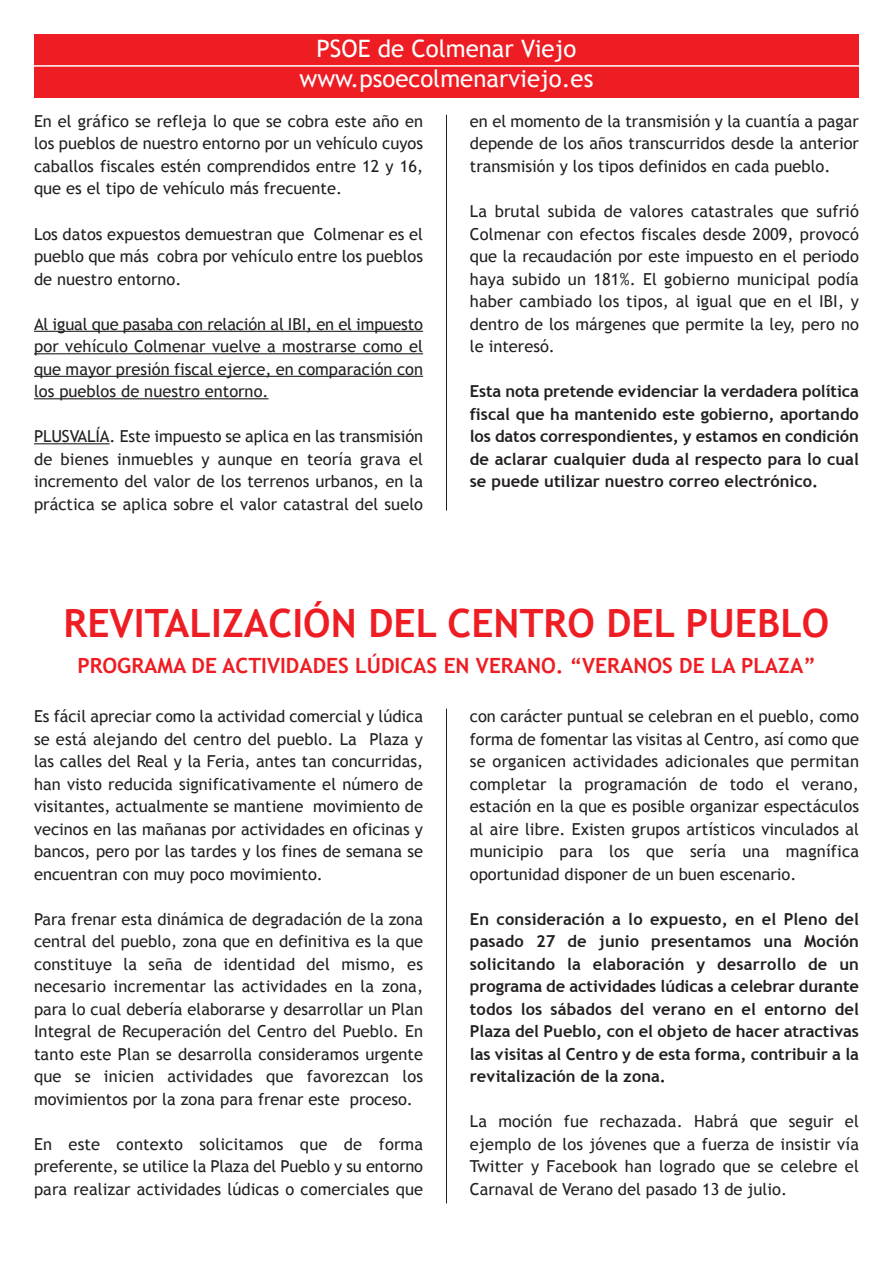
<style>
.page{position:relative;width:893px;height:1263px;background:#fff}
.page>*{position:absolute;margin:0;border:0;box-sizing:border-box;transform-origin:0 0}
.t1{font:700 39px "Trebuchet MS";color:#ee1d23}
.t2{font:24px/30px "Trebuchet MS";color:#fff;text-align:center}
.t3{font:700 21px "Trebuchet MS";color:#ee1d23}
.t4{font:16.5px/22.5px "Trebuchet MS";color:#231f20;text-align:justify}
.t5{font:700 16.5px/22.5px "Trebuchet MS";color:#231f20;text-align:justify}
</style>
<div class="page">
<hr style="left:34px;top:331px;width:389px;height:1px;background:#231f20">
<hr style="left:34px;top:353px;width:389px;height:1px;background:#231f20">
<hr style="left:34px;top:376px;width:389px;height:1px;background:#231f20">
<hr style="left:34px;top:398px;width:235px;height:1px;background:#231f20">
<hr style="left:34px;top:443px;width:76px;height:1px;background:#231f20">
<div style="left:34px;top:34px;width:825px;height:64px;background:#ee1d23"></div>
<hr style="left:30px;top:65px;width:833px;height:2px;background:#fff">
<hr style="left:446px;top:115px;width:1px;height:396px;background:#231f20">
<hr style="left:446px;top:709px;width:1px;height:494px;background:#231f20">
<h2 class="t2" style="left:300px;top:34px;width:295px">PSOE de Colmenar Viejo www.psoecolmenarviejo.es</h2>
<p class="t4" style="left:34px;top:110px;width:391px">En el gráfico se refleja lo que se cobra este año en los pueblos de nuestro entorno por un vehículo cuyos caballos fiscales estén comprendidos entre 12 y 16, que es el tipo de vehículo más frecuente.</p>
<p class="t4" style="left:34px;top:222px;width:391px">Los datos expuestos demuestran que Colmenar es el pueblo que más cobra por vehículo entre los pueblos de nuestro entorno.</p>
<p class="t4" style="left:34px;top:312px;width:391px">Al igual que pasaba con relación al IBI, en el impuesto por vehículo Colmenar vuelve a mostrarse como el que mayor presión fiscal ejerce, en comparación con los pueblos de nuestro entorno.</p>
<p class="t4" style="left:34px;top:425px;width:391px">PLUSVALÍA. Este impuesto se aplica en las transmisión de bienes inmuebles y aunque en teoría grava el incremento del valor de los terrenos urbanos, en la práctica se aplica sobre el valor catastral del suelo</p>
<p class="t4" style="left:470px;top:110px;width:391px">en el momento de la transmisión y la cuantía a pagar depende de los años transcurridos desde la anterior transmisión y los tipos definidos en cada pueblo.</p>
<p class="t4" style="left:470px;top:200px;width:391px">La brutal subida de valores catastrales que sufrió Colmenar con efectos fiscales desde 2009, provocó que la recaudación por este impuesto en el periodo haya subido un 181%. El gobierno municipal podía haber cambiado los tipos, al igual que en el IBI, y dentro de los márgenes que permite la ley, pero no le interesó.</p>
<p class="t5" style="left:470px;top:380px;width:391px">Esta nota pretende evidenciar la verdadera política fiscal que ha mantenido este gobierno, aportando los datos correspondientes, y estamos en condición de aclarar cualquier duda al respecto para lo cual se puede utilizar nuestro correo electrónico.</p>
<h1 class="t1" style="left:64px;top:601px;width:767px">REVITALIZACIÓN DEL CENTRO DEL PUEBLO</h1>
<p class="t3" style="left:77px;top:653px;width:740px">PROGRAMA DE ACTIVIDADES LÚDICAS EN VERANO. “VERANOS DE LA PLAZA”</p>
<p class="t4" style="left:34px;top:705px;width:391px">Es fácil apreciar como la actividad comercial y lúdica se está alejando del centro del pueblo. La Plaza y las calles del Real y la Feria, antes tan concurridas, han visto reducida significativamente el número de visitantes, actualmente se mantiene movimiento de vecinos en las mañanas por actividades en oficinas y bancos, pero por las tardes y los fines de semana se encuentran con muy poco movimiento.</p>
<p class="t4" style="left:34px;top:908px;width:391px">Para frenar esta dinámica de degradación de la zona central del pueblo, zona que en definitiva es la que constituye la seña de identidad del mismo, es necesario incrementar las actividades en la zona, para lo cual debería elaborarse y desarrollar un Plan Integral de Recuperación del Centro del Pueblo. En tanto este Plan se desarrolla consideramos urgente que se inicien actividades que favorezcan los movimientos por la zona para frenar este proceso.</p>
<p class="t4" style="left:34px;top:1133px;width:391px">En este contexto solicitamos que de forma preferente, se utilice la Plaza del Pueblo y su entorno para realizar actividades lúdicas o comerciales que</p>
<p class="t4" style="left:470px;top:705px;width:391px">con carácter puntual se celebran en el pueblo, como forma de fomentar las visitas al Centro, así como que se organicen actividades adicionales que permitan completar la programación de todo el verano, estación en la que es posible organizar espectáculos al aire libre. Existen grupos artísticos vinculados al municipio para los que sería una magnífica oportunidad disponer de un buen escenario.</p>
<p class="t5" style="left:470px;top:908px;width:391px">En consideración a lo expuesto, en el Pleno del pasado 27 de junio presentamos una Moción solicitando la elaboración y desarrollo de un programa de actividades lúdicas a celebrar durante todos los sábados del verano en el entorno del Plaza del Pueblo, con el objeto de hacer atractivas las visitas al Centro y de esta forma, contribuir a la revitalización de la zona.</p>
<p class="t4" style="left:470px;top:1110px;width:391px">La moción fue rechazada. Habrá que seguir el ejemplo de los jóvenes que a fuerza de insistir vía Twitter y Facebook han logrado que se celebre el Carnaval de Verano del pasado 13 de julio.</p>
</div>
